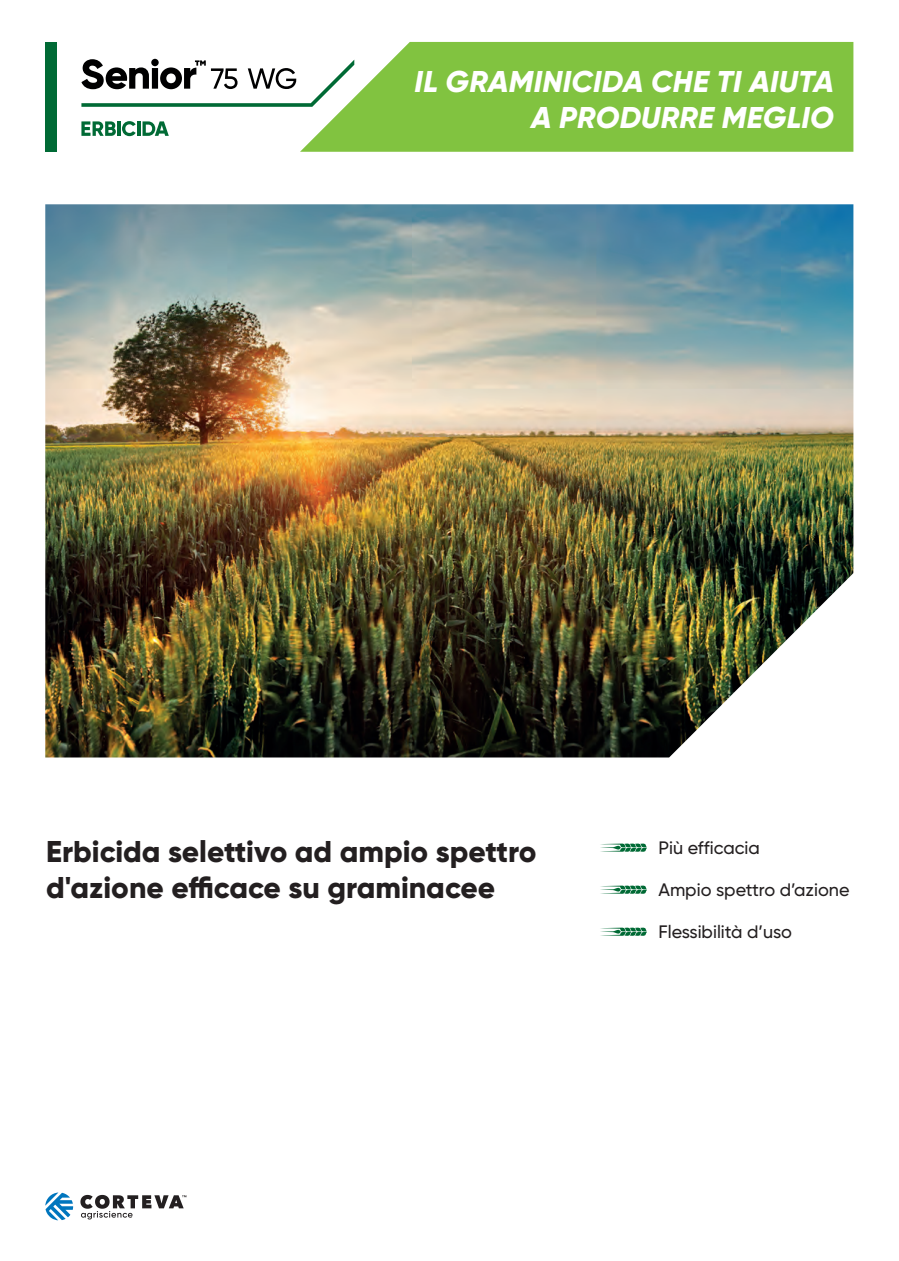
<style>
.page{position:relative;width:899px;height:1261px;background:#fff}
.page>*{position:absolute;margin:0;border:0;box-sizing:border-box;transform-origin:0 0}
.t1{font:800 30px/36px "Gilroy";color:#231f20}
.t2{font:italic 800 30px/36px "Gilroy";letter-spacing:.01em;color:#fff;text-align:right}
.t3{font:500 18px "Gilroy";color:#231f20}
</style>
<div class="page">
<div style="left:45px;top:42px;width:11px;height:110px;background:#006a35"></div>
<svg style="left:300px;top:42px;width:553px;height:110px;background:#89c64c"></svg>
<img style="left:45px;top:204px;width:808px;height:553px">
<svg style="left:600px;top:843px;width:47px;height:8px"></svg>
<svg style="left:600px;top:885px;width:47px;height:8px"></svg>
<svg style="left:600px;top:927px;width:47px;height:8px"></svg>
<svg style="left:81px;top:121px;width:35px;height:15px"></svg>
<hr style="left:117px;top:121px;width:4px;height:15px;background:#006a35">
<svg style="left:122px;top:121px;width:14px;height:15px"></svg>
<hr style="left:137px;top:121px;width:3px;height:15px;background:#006a35">
<svg style="left:142px;top:121px;width:27px;height:15px"></svg>
<svg style="left:81px;top:59px;width:273px;height:48px"></svg>
<svg style="left:45px;top:1192px;width:28px;height:27px"></svg>
<svg style="left:80px;top:1194px;width:106px;height:25px"></svg>
<p class="t2" style="left:414px;top:63px;width:421px">IL GRAMINICIDA CHE TI AIUTA<br>A PRODURRE MEGLIO</p>
<p class="t1" style="left:46px;top:832px;width:492px">Erbicida selettivo ad ampio spettro d'azione efficace su graminacee</p>
<p class="t3" style="left:658px;top:836px;width:103px">Più efficacia</p>
<p class="t3" style="left:658px;top:878px;width:193px">Ampio spettro d’azione</p>
<p class="t3" style="left:658px;top:920px;width:135px">Flessibilità d’uso</p>
</div>
